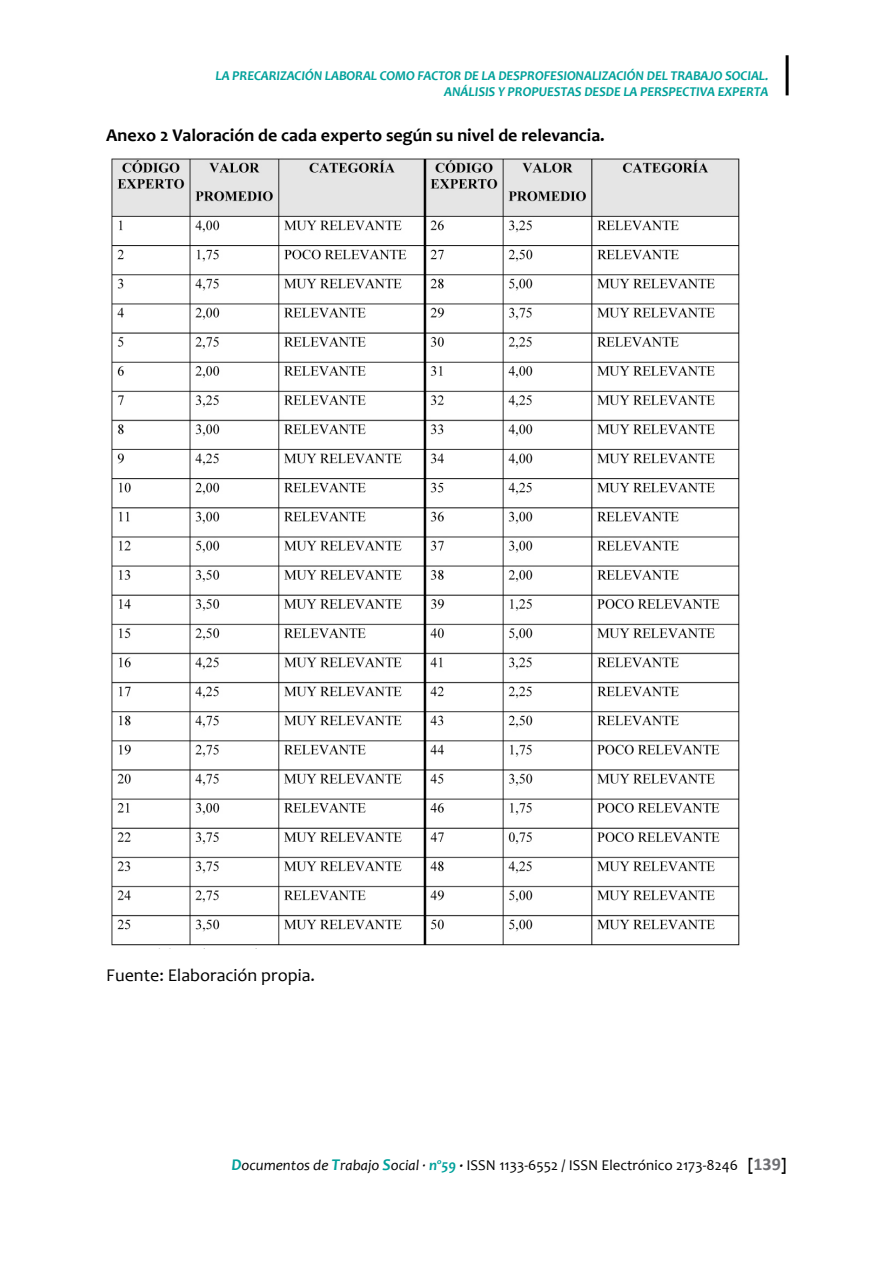
<style>
.page{position:relative;width:893px;height:1263px;background:#fff}
.page>*{position:absolute;margin:0;border:0;box-sizing:border-box;transform-origin:0 0}
.t1{font:700 18px "Candara";color:#000}
.t2{font:18px "Candara";color:#000}
.t3{font:15px "Candara";color:#000}
.t4{font:italic 700 13.5px/16.2px "Candara";letter-spacing:-.01em;color:#00a19b;text-align:right}
.s1{font-weight:700;font-style:italic;font-size:16.5px;color:#00a19b}
.s2{font-style:italic}
.s3{font-weight:700;font-style:italic;color:#00a19b}
.s4{font-weight:700;font-style:italic}
.s5{font-weight:700;font-size:16.5px}
.s6{font-family:"Calibri";font-weight:700;font-size:18px;color:#6d6e71}
</style>
<div class="page">
<hr style="left:786px;top:55px;width:3px;height:40px;background:#000">
<img style="left:111px;top:158px;width:629px;height:788px">
<p class="t4" style="left:216px;top:67px;width:554px">LA PRECARIZACIÓN LABORAL COMO FACTOR DE LA DESPROFESIONALIZACIÓN DEL TRABAJO SOCIAL.<br>ANÁLISIS Y PROPUESTAS DESDE LA PERSPECTIVA EXPERTA</p>
<h1 class="t1" style="left:106px;top:123px;width:500px">Anexo 2 Valoración de cada experto según su nivel de relevancia.</h1>
<h1 class="t2" style="left:106px;top:963px;width:210px">Fuente: Elaboración propia.</h1>
<p class="t3" style="left:231px;top:1156px;width:557px"><span class="s1">D</span><span class="s2">ocumentos de</span> <span class="s1">T</span><span class="s2">rabajo</span> <span class="s1">S</span><span class="s2">ocial ·</span> <span class="s3">nº59</span> <span class="s4">·</span> ISSN 1133-6552 / ISSN Electrónico 2173-8246 <span class="s5">[</span><span class="s6">139</span><span class="s5">]</span></p>
</div>
